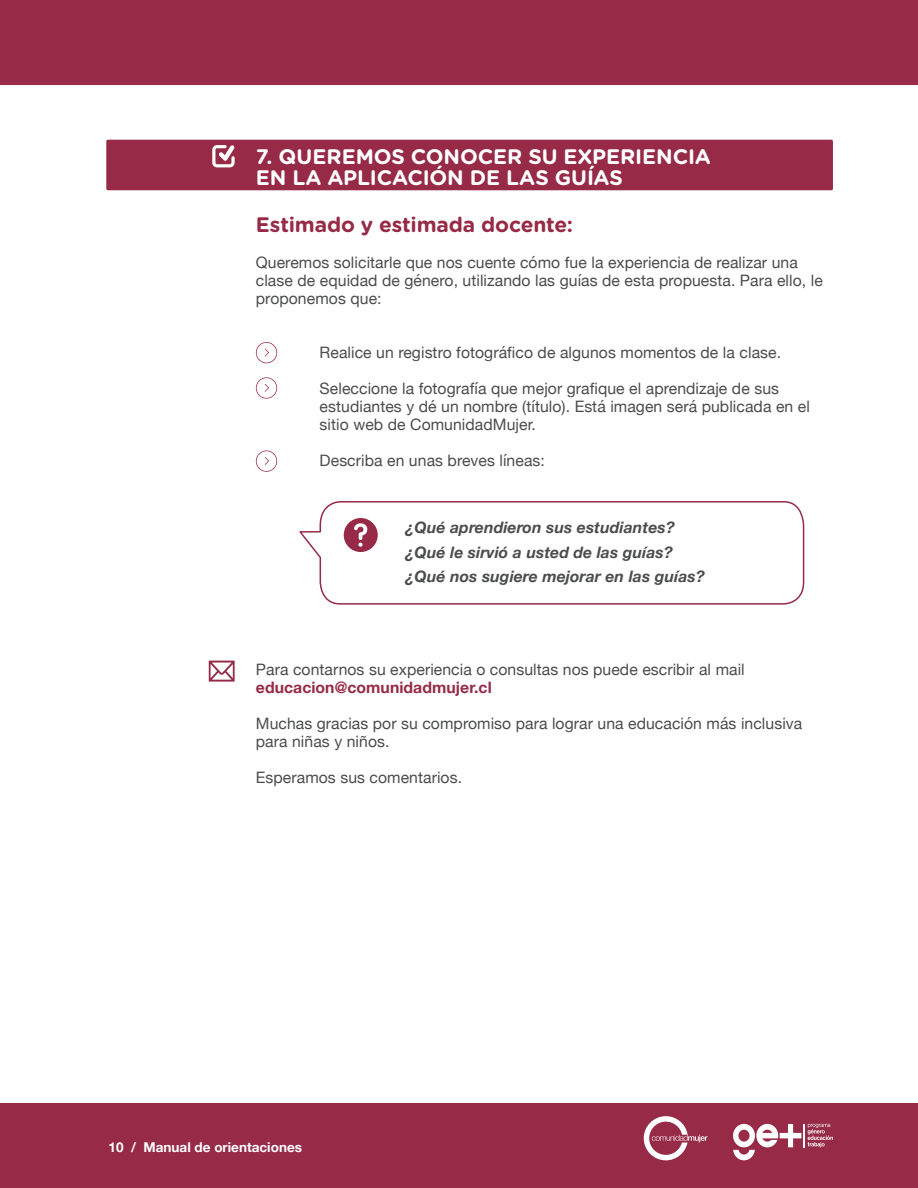
<style>
.page{position:relative;width:918px;height:1188px;background:#fff}
.page>*{position:absolute;margin:0;border:0;box-sizing:border-box;transform-origin:0 0}
.Título_interior{font:700 21px "Gotham Rounded";letter-spacing:-.005em;color:#fff}
.Título_interior-2{font:700 21px "Gotham Rounded";letter-spacing:-.01em;color:#962a47}
.Párrafo{font:15.75px/18px "Helvetica Neue";letter-spacing:.005em;color:#4b4c4d}
.Párrafo-2{font:italic 700 15.75px "Helvetica Neue";letter-spacing:.005em;color:#4b4c4d}
.Párrafo-3{font:700 15.75px "Helvetica Neue";letter-spacing:.005em;color:#962a47}
.t1{font:700 13.5px "Helvetica Neue";color:#fff}
</style>
<div class="page">
<div style="left:0;top:0;width:918px;height:85px;background:#962a47"></div>
<div style="left:0;top:1103px;width:918px;height:85px;background:#962a47"></div>
<svg style="left:644px;top:1116px;width:64px;height:44px"></svg>
<svg style="left:733px;top:1124px;width:100px;height:36px"></svg>
<div style="left:106px;top:140px;width:727px;height:50px;background:#962a47"></div>
<svg style="left:209px;top:661px;width:26px;height:21px"></svg>
<svg style="left:212px;top:145px;width:23px;height:22px"></svg>
<svg style="left:256px;top:342px;width:21px;height:21px"></svg>
<svg style="left:256px;top:377px;width:21px;height:22px"></svg>
<svg style="left:256px;top:450px;width:21px;height:22px"></svg>
<svg style="left:299px;top:501px;width:506px;height:104px"></svg>
<p class="Título_interior" style="left:256px;top:142px;width:456px">7. QUEREMOS CONOCER SU EXPERIENCIA</p>
<p class="Título_interior" style="left:256px;top:163px;width:369px">EN LA APLICACIÓN DE LAS GUÍAS</p>
<p class="Título_interior-2" style="left:256px;top:209px;width:319px">Estimado y estimada docente:</p>
<p class="Párrafo" style="left:256px;top:254px;width:568px">Queremos solicitarle que nos cuente cómo fue la experiencia de realizar una clase de equidad de género, utilizando las guías de esta propuesta. Para ello, le proponemos que:</p>
<p class="Párrafo" style="left:320px;top:344px;width:463px">Realice un registro fotográfico de algunos momentos de la clase.</p>
<p class="Párrafo" style="left:320px;top:380px;width:492px">Seleccione la fotografía que mejor grafique el aprendizaje de sus estudiantes y dé un nombre (título). Está imagen será publicada en el sitio web de ComunidadMujer.</p>
<p class="Párrafo" style="left:320px;top:452px;width:227px">Describa en unas breves líneas:</p>
<p class="Párrafo-2" style="left:405px;top:515px;width:271px">¿Qué aprendieron sus estudiantes?</p>
<p class="Párrafo-2" style="left:405px;top:540px;width:269px">¿Qué le sirvió a usted de las guías?</p>
<p class="Párrafo-2" style="left:405px;top:564px;width:301px">¿Qué nos sugiere mejorar en las guías?</p>
<p class="Párrafo" style="left:256px;top:662px;width:490px">Para contarnos su experiencia o consultas nos puede escribir al mail</p>
<p class="Párrafo-3" style="left:256px;top:675px;width:237px">educacion@comunidadmujer.cl</p>
<p class="Párrafo" style="left:256px;top:716px;width:548px">Muchas gracias por su compromiso para lograr una educación más inclusiva para niñas y niños.</p>
<p class="Párrafo" style="left:256px;top:770px;width:208px">Esperamos sus comentarios.</p>
<p class="t1" style="left:109px;top:1136px;width:195px">10 / Manual de orientaciones</p>
</div>
